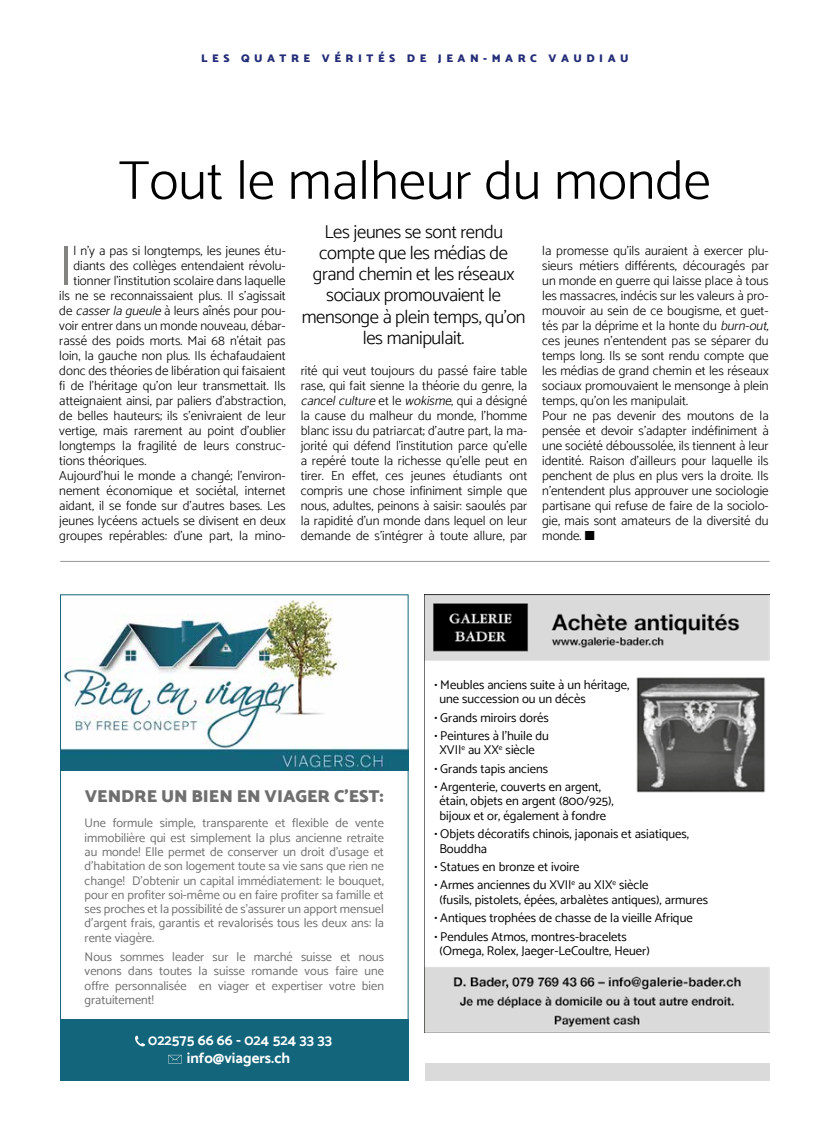
<style>
.page{position:relative;width:830px;height:1134px;background:#fff}
.page>*{position:absolute;margin:0;border:0;box-sizing:border-box;transform-origin:0 0}
.t1{font:300 56.38px "Catamaran";color:#838382}
.t2{font:300 55px "Catamaran";color:#000}
.t3{font:300 18.75px/21.2px "Catamaran";letter-spacing:-.02em;color:#000;text-align:center}
.t4{font:900 17.5px "Catamaran";color:#706f6f}
.t5{font:700 15px/18px "Catamaran";color:#fff;text-align:center}
.t6{font:300 13.12px/15px "Catamaran";color:#000;text-align:justify}
.t7{font:12.75px/14.6px "Catamaran";color:#000}
.t8{font:12.5px/14.2px "Catamaran";color:#706f6f;text-align:justify}
.t9{font:900 11.25px "Catamaran";letter-spacing:.4em;color:#232c77}
.s1{font-style:italic}
</style>
<div class="page">
<hr style="left:60px;top:561px;width:709px;height:1px;background:#979696">
<img style="left:425px;top:594px;width:344px;height:439px">
<div style="left:430px;top:666px;width:333px;height:297px;background:#fff"></div>
<img style="left:636px;top:677px;width:130px;height:116px">
<img style="left:62px;top:601px;width:344px;height:169px">
<div style="left:60px;top:1019px;width:348px;height:61px;background:#13657b"></div>
<svg style="left:135px;top:1036px;width:10px;height:10px"></svg>
<svg style="left:168px;top:1055px;width:13px;height:9px"></svg>
<div style="left:425px;top:1063px;width:344px;height:17px;background:#dadada"></div>
<p class="t9" style="left:201px;top:51px;width:429px">LES QUATRE VÉRITÉS DE JEAN-MARC VAUDIAU</p>
<h2 class="t2" style="left:119px;top:148px;width:593px">Tout le malheur du monde</h2>
<h1 class="t1" style="left:59px;top:233px;width:16px">I</h1>
<p class="t6" style="left:73px;top:243px;width:214px">l n’y a pas si longtemps, les jeunes étu-</p>
<p class="t6" style="left:73px;top:258px;width:214px">diants des collèges entendaient révolu-</p>
<p class="t6" style="left:73px;top:273px;width:214px">tionner l’institution scolaire dans laquelle</p>
<p class="t6" style="left:59px;top:288px;width:228px">ils ne se reconnaissaient plus. Il s’agissait</p>
<p class="t6" style="left:59px;top:303px;width:228px">de <span class="s1">casserlagueule</span>à leurs aînés pour pou-</p>
<p class="t6" style="left:59px;top:318px;width:228px">voir entrer dans un monde nouveau, débar-</p>
<p class="t6" style="left:59px;top:333px;width:228px">rassé des poids morts. Mai 68 n’était pas</p>
<p class="t6" style="left:59px;top:348px;width:228px">loin, la gauche non plus. Ils échafaudaient</p>
<p class="t6" style="left:59px;top:363px;width:228px">donc des théories de libération qui faisaient</p>
<p class="t6" style="left:59px;top:378px;width:228px">fi de l’héritage qu’on leur transmettait. Ils</p>
<p class="t6" style="left:59px;top:393px;width:228px">atteignaient ainsi, par paliers d’abstraction,</p>
<p class="t6" style="left:59px;top:408px;width:228px">de belles hauteurs; ils s’enivraient de leur</p>
<p class="t6" style="left:59px;top:423px;width:228px">vertige, mais rarement au point d’oublier</p>
<p class="t6" style="left:59px;top:438px;width:228px">longtemps la fragilité de leurs construc-</p>
<p class="t6" style="left:59px;top:453px;width:89px">tions théoriques.</p>
<p class="t6" style="left:59px;top:468px;width:228px">Aujourd’hui le monde a changé; l’environ-</p>
<p class="t6" style="left:59px;top:483px;width:228px">nement économique et sociétal, internet</p>
<p class="t6" style="left:59px;top:498px;width:228px">aidant, il se fonde sur d’autres bases. Les</p>
<p class="t6" style="left:59px;top:513px;width:228px">jeunes lycéens actuels se divisent en deux</p>
<p class="t6" style="left:59px;top:528px;width:228px">groupes repérables: d’une part, la mino-</p>
<h3 class="t3" style="left:302px;top:221px;width:225px">Les jeunes se sont rendu compte que les médias de grand chemin et les réseaux sociaux promouvaient le mensonge à plein temps, qu’on les manipulait.</h3>
<p class="t6" style="left:300px;top:363px;width:228px">rité qui veut toujours du passé faire table rase, qui fait sienne la théorie du genre, la <span class="s1">cancelculture</span>et l e <span class="s1">wokisme</span>, q u i a d é s i g n é la cause du malheur du monde, l’homme blanc issu du patriarcat; d’autre part, la ma&shy;jorité qui défend l’institution parce qu’elle a repéré toute la richesse qu’elle peut en tirer. En effet, ces jeunes étudiants ont compris une chose infiniment simple que nous, adultes, peinons à saisir: saoulés par la rapidité d’un monde dans lequel on leur demande de s’intégrer à toute allure, par</p>
<p class="t6" style="left:542px;top:243px;width:232px;text-align:left">la promesse qu’ils auraient à exercer plu&shy;sieurs métiers différents, découragés par un monde en guerre qui laisse place à tous les massacres, indécis sur les valeurs à pro&shy;mouvoir au sein de ce bougisme, et guet&shy;tés par la déprime et la honte du <span class="s1">burn-out, </span>ces jeunes n’entendent pas se séparer du temps long. Ils se sont rendu compte que les médias de grand chemin et les réseaux sociaux promouvaient le mensonge à plein temps, qu’on les manipulait.<br>Pour ne pas devenir des moutons de la pensée et devoir s’adapter indéfiniment à une société déboussolée, ils tiennent à leur identité. Raison d’ailleurs pour laquelle ils penchent de plus en plus vers la droite. Ils n’entendent plus approuver une sociologie partisane qui refuse de faire de la sociolo&shy;gie, mais sont amateurs de la diversité du monde. ■</p>
<h3 class="t4" style="left:85px;top:785px;width:300px">VENDRE UN BIEN EN VIAGER C’EST:</h3>
<p class="t8" style="left:85px;top:816px;width:301px">Une formule simple, transparente et flexible de vente immobilière qui est simplement la plus ancienne retraite au monde! Elle permet de conserver un droit d’usage et d’habitation de son logement toute sa vie sans que rien ne change! D’obtenir un capital immédiatement: le bouquet, pour en profiter soi-même ou en faire profiter sa famille et ses proches et la possibilité de s’assurer un apport mensuel d’argent frais, garantis et revalorisés tous les deux ans: la rente viagère.</p>
<p class="t8" style="left:85px;top:950px;width:301px">Nous sommes leader sur le marché suisse et nous venons dans toutes la suisse romande vous faire une offre personnalisée en viager et expertiser votre bien gratuitement!</p>
<p class="t5" style="left:148px;top:1031px;width:185px">022575 66 66 - 024 524 33 33 info@viagers.ch</p>
<p class="t7" style="left:439px;top:677px;width:191px;text-indent:-5px">• Meubles anciens suite à un héritage, une succession ou un décès</p>
<p class="t7" style="left:434px;top:710px;width:116px">• Grands miroirs dorés</p>
<p class="t7" style="left:439px;top:728px;width:111px;text-indent:-5px">• Peintures à l’huile du<br>XVII<sup>e</sup> au XX<sup>e</sup> siècle</p>
<p class="t7" style="left:434px;top:761px;width:115px">• Grands tapis anciens</p>
<p class="t7" style="left:439px;top:779px;width:176px;text-indent:-5px">• Argenterie, couverts en argent, étain, objets en argent (800/925), bijoux et or, également à fondre</p>
<p class="t7" style="left:439px;top:827px;width:251px;text-indent:-5px">• Objets décoratifs chinois, japonais et asiatiques,<br>Bouddha</p>
<p class="t7" style="left:434px;top:859px;width:147px">• Statues en bronze et ivoire</p>
<p class="t7" style="left:439px;top:878px;width:270px;text-indent:-5px">• Armes anciennes du XVII<sup>e</sup> au XIX<sup>e</sup> siècle<br>(fusils, pistolets, épées, arbalètes antiques), armures</p>
<p class="t7" style="left:434px;top:910px;width:260px">• Antiques trophées de chasse de la vieille Afrique</p>
<p class="t7" style="left:439px;top:929px;width:212px;text-indent:-5px">• Pendules Atmos, montres-bracelets (Omega, Rolex, Jaeger-LeCoultre, Heuer)</p>
</div>
